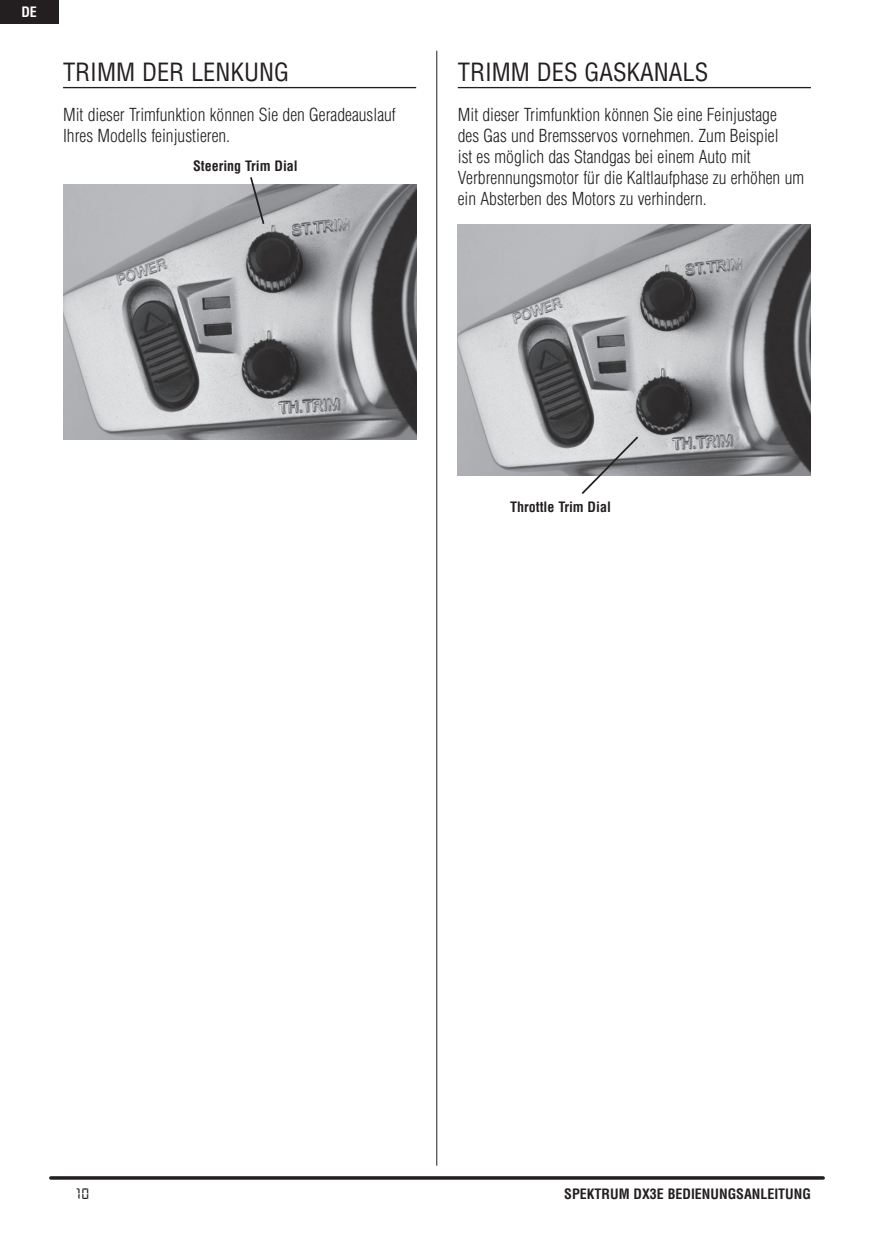
<style>
.page{position:relative;width:874px;height:1241px;background:#fff}
.page>*{position:absolute;margin:0;border:0;box-sizing:border-box;transform-origin:0 0}
.t1{font:condensed 24.5px "Helvetica LT Std";color:#231f20}
.t2{font:300 condensed 17.5px/21.2px "Helvetica LT Std";color:#231f20}
.t3{font:15.75px "Quartz Mon M";color:#231f20}
.t4{font:700 condensed 14px "Helvetica LT Std";color:#231f20}
.t5{font:700 condensed 14px "Helvetica LT Std";color:#fff}
</style>
<div class="page">
<svg style="left:51px;top:1176px;width:771px;height:3px;background:#312d2e"></svg>
<hr style="left:436px;top:51px;width:1px;height:1114px;background:#231f20">
<div style="left:0;top:0;width:59px;height:23px;background:#231f20"></div>
<hr style="left:63px;top:87px;width:353px;height:1px;background:#231f20">
<hr style="left:457px;top:87px;width:353px;height:1px;background:#231f20">
<img style="left:63px;top:185px;width:353px;height:254px">
<img style="left:457px;top:225px;width:353px;height:250px">
<svg style="left:248px;top:177px;width:17px;height:49px"></svg>
<svg style="left:579px;top:434px;width:60px;height:60px"></svg>
<p class="t5" style="left:21px;top:3px;width:17px">DE</p>
<h1 class="t1" style="left:63px;top:56px;width:227px">TRI MM DER LENKUNG</h1>
<p class="t2" style="left:63px;top:104px;width:334px">Mit dieser Trimfunktion können Sie den Geradeauslauf<br>Ihres Modells feinjustieren.</p>
<p class="t4" style="left:193px;top:157px;width:106px">Steering Trim Dial</p>
<h1 class="t1" style="left:457px;top:56px;width:252px">TRI MM DES GASKANALS</h1>
<p class="t2" style="left:457px;top:104px;width:348px">Mit dieser Trimfunktion können Sie eine Feinjustage<br>des Gas und Bremsservos vornehmen. Zum Beispiel<br>ist es möglich das Standgas bei einem Auto mit Verbrennungsmotor für die Kaltlaufphase zu erhöhen um ein Absterben des Motors zu verhindern.</p>
<p class="t4" style="left:510px;top:498px;width:102px">Throttle Trim Dial</p>
<p class="t3" style="left:74px;top:1184px;width:16px">10</p>
<p class="t4" style="left:564px;top:1185px;width:248px">SPEKTRUM DX3E BEDIENUNGSANLEITUNG</p>
</div>
